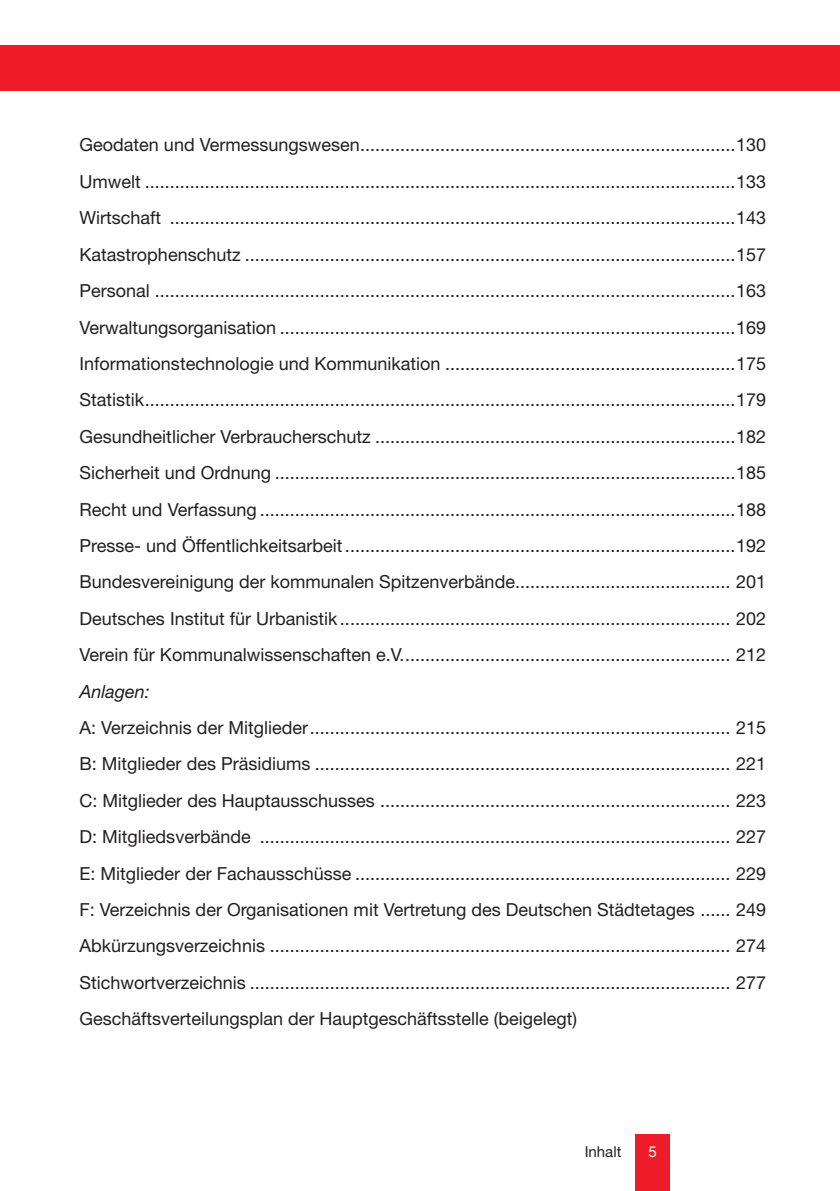
<style>
.page{position:relative;width:840px;height:1191px;background:#fff}
.page>*{position:absolute;margin:0;border:0;box-sizing:border-box;transform-origin:0 0}
.t1{font:18px/36.4px "Helvetica Neue";color:#231f20;text-align:justify}
.t2{font:italic 18px "Helvetica Neue";color:#231f20}
.t3{font:15px "Helvetica Neue";color:#231f20}
.t4{font:15px "Helvetica Neue";color:#fff}
</style>
<div class="page">
<div style="left:0;top:45px;width:839px;height:46px;background:#ee1c28"></div>
<div style="left:635px;top:1134px;width:34px;height:57px;background:#ee1c28"></div>
<p class="t1" style="left:80px;top:128px;width:687px">Geodaten und Vermessungswesen ...........................................................................130<br>Umwelt ......................................................................................................................133<br>Wirtschaft .................................................................................................................143<br>Katastrophenschutz ..................................................................................................157<br>Personal ....................................................................................................................163<br>Verwaltungsorganisation ...........................................................................................169<br>Informationstechnologie und Kommunikation ..........................................................175<br>Statistik ......................................................................................................................179<br>Gesundheitlicher Verbraucherschutz ........................................................................182<br>Sicherheit und Ordnung ............................................................................................185<br>Recht und Verfassung ...............................................................................................188<br>Presse- und Öffentlichkeitsarbeit ..............................................................................192<br>Bundesvereinigung der kommunalen Spitzenverbände ........................................... 201<br>Deutsches Institut für Urbanistik .............................................................................. 202<br>Verein für Kommunalwissenschaften e.V. ................................................................. 212</p>
<p class="t2" style="left:80px;top:685px;width:72px">Anlagen:</p>
<p class="t1" style="left:80px;top:711px;width:688px">A: Verzeichnis der Mitglieder .................................................................................... 215<br>B: Mitglieder des Präsidiums ................................................................................... 221<br>C: Mitglieder des Hauptausschusses ...................................................................... 223<br>D: Mitgliedsverbände .............................................................................................. 227<br>E: Mitglieder der Fachausschüsse ........................................................................... 229<br>F: Verzeichnis der Organisationen mit Vertretung des Deutschen Städtetages ...... 249<br>Abkürzungsverzeichnis ............................................................................................ 274<br>Stichwortverzeichnis ................................................................................................ 277<br>Geschäftsverteilungsplan der Hauptgeschäftsstelle (beigelegt)</p>
<p class="t3" style="left:584px;top:1146px;width:38px">Inhalt</p>
<p class="t4" style="left:648px;top:1146px;width:10px">5</p>
</div>
